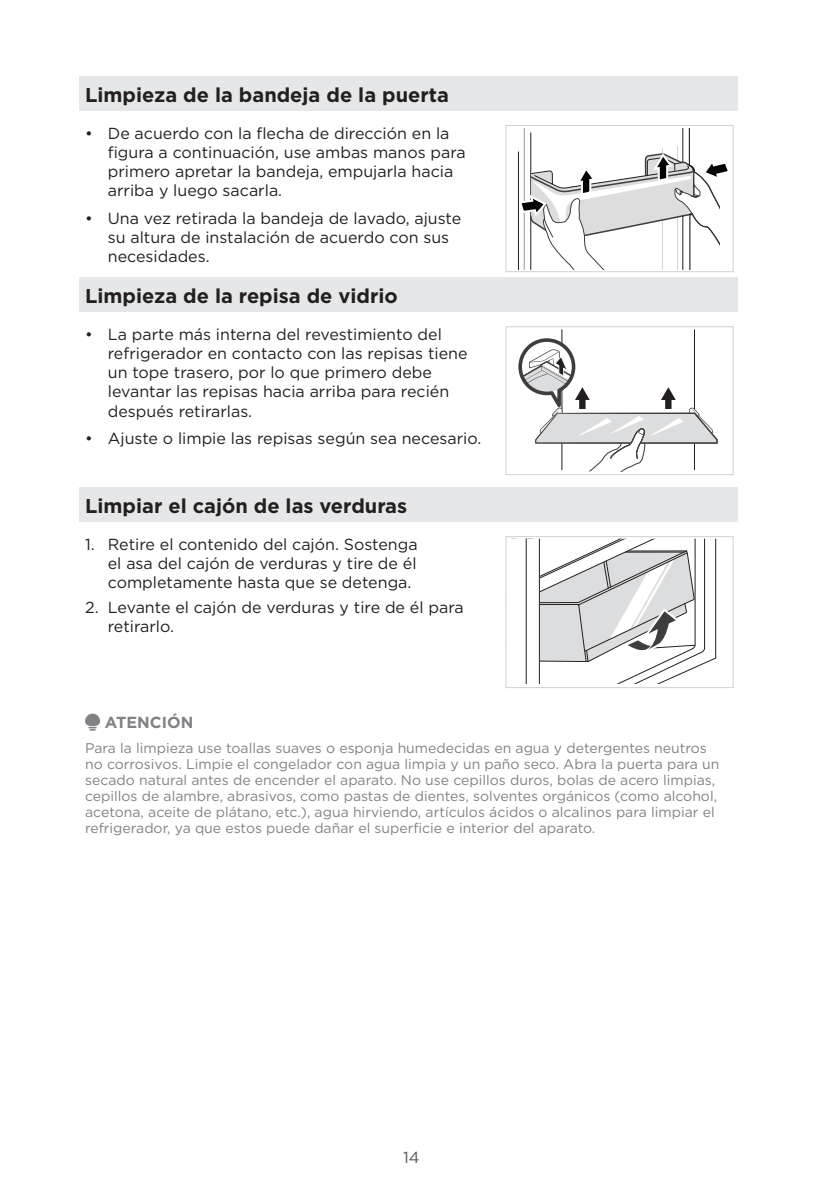
<style>
.page{position:relative;width:823px;height:1191px;background:#fff}
.page>*{position:absolute;margin:0;border:0;box-sizing:border-box;transform-origin:0 0}
.二级标题{font:700 20px "Gotham";color:#231f20}
.t1{font:16px/19.2px "Gotham";color:#231f20}
.大标题{font:700 16px "Gotham";color:#808285}
.t2{font:16px "Gotham";color:#57585a}
.注意事项{font:14px/16px "Gotham";color:#808285}
</style>
<div class="page">
<div style="left:79px;top:76px;width:658px;height:35px;background:#e6e7e9"></div>
<div style="left:79px;top:278px;width:658px;height:34px;background:#e6e7e9"></div>
<div style="left:79px;top:487px;width:658px;height:35px;background:#e6e7e9"></div>
<svg style="left:517px;top:128px;width:211px;height:141px"></svg>
<div style="left:505px;top:125px;width:228px;height:147px;border:1px solid #d1d2d4"></div>
<hr style="left:561px;top:330px;width:1px;height:140px;background:#201d1e">
<hr style="left:693px;top:330px;width:1px;height:140px;background:#201d1e">
<svg style="left:518px;top:336px;width:199px;height:136px"></svg>
<div style="left:505px;top:326px;width:228px;height:149px;border:1px solid #d1d2d4"></div>
<svg style="left:510px;top:538px;width:206px;height:146px"></svg>
<div style="left:505px;top:536px;width:228px;height:152px;border:1px solid #d1d2d4"></div>
<svg style="left:85px;top:713px;width:15px;height:17px"></svg>
<p class="二级标题" style="left:85px;top:82px;width:365px">Limpieza de la bandeja de la puerta</p>
<p class="t1" style="left:108px;top:123px;width:359px;text-indent:-23px">• De acuerdo con la flecha de dirección en la figura a continuación, use ambas manos para primero apretar la bandeja, empujarla hacia arriba y luego sacarla.</p>
<p class="t1" style="left:108px;top:208px;width:355px;text-indent:-23px">• Una vez retirada la bandeja de lavado, ajuste su altura de instalación de acuerdo con sus necesidades.</p>
<p class="二级标题" style="left:85px;top:283px;width:314px">Limpieza de la repisa de vidrio</p>
<p class="t1" style="left:108px;top:324px;width:361px;text-indent:-23px">• La parte más interna del revestimiento del refrigerador en contacto con las repisas tiene un tope trasero, por lo que primero debe levantar las repisas hacia arriba para recién después retirarlas.</p>
<p class="t1" style="left:85px;top:429px;width:397px">• Ajuste o limpie las repisas según sea necesario.</p>
<p class="二级标题" style="left:85px;top:493px;width:323px">Limpiar el cajón de las verduras</p>
<p class="t1" style="left:108px;top:534px;width:311px;text-align:justify;text-indent:-23px">1. Retire el contenido del cajón. Sostenga el asa del cajón de verduras y tire de él completamente hasta que se detenga.</p>
<p class="t1" style="left:108px;top:597px;width:357px;text-indent:-23px">2. Levante el cajón de verduras y tire de él para retirarlo.</p>
<p class="大标题" style="left:105px;top:711px;width:90px">ATENCIÓN</p>
<p class="注意事项" style="left:85px;top:740px;width:635px">Para la limpieza use toallas suaves o esponja humedecidas en agua y detergentes neutros no corrosivos. Limpie el congelador con agua limpia y un paño seco. Abra la puerta para un secado natural antes de encender el aparato. No use cepillos duros, bolas de acero limpias, cepillos de alambre, abrasivos, como pastas de dientes, solventes orgánicos (como alcohol, acetona, aceite de plátano, etc.), agua hirviendo, artículos ácidos o alcalinos para limpiar el refrigerador, ya que estos puede dañar el superficie e interior del aparato.</p>
<p class="t2" style="left:403px;top:1146px;width:18px">14</p>
</div>
